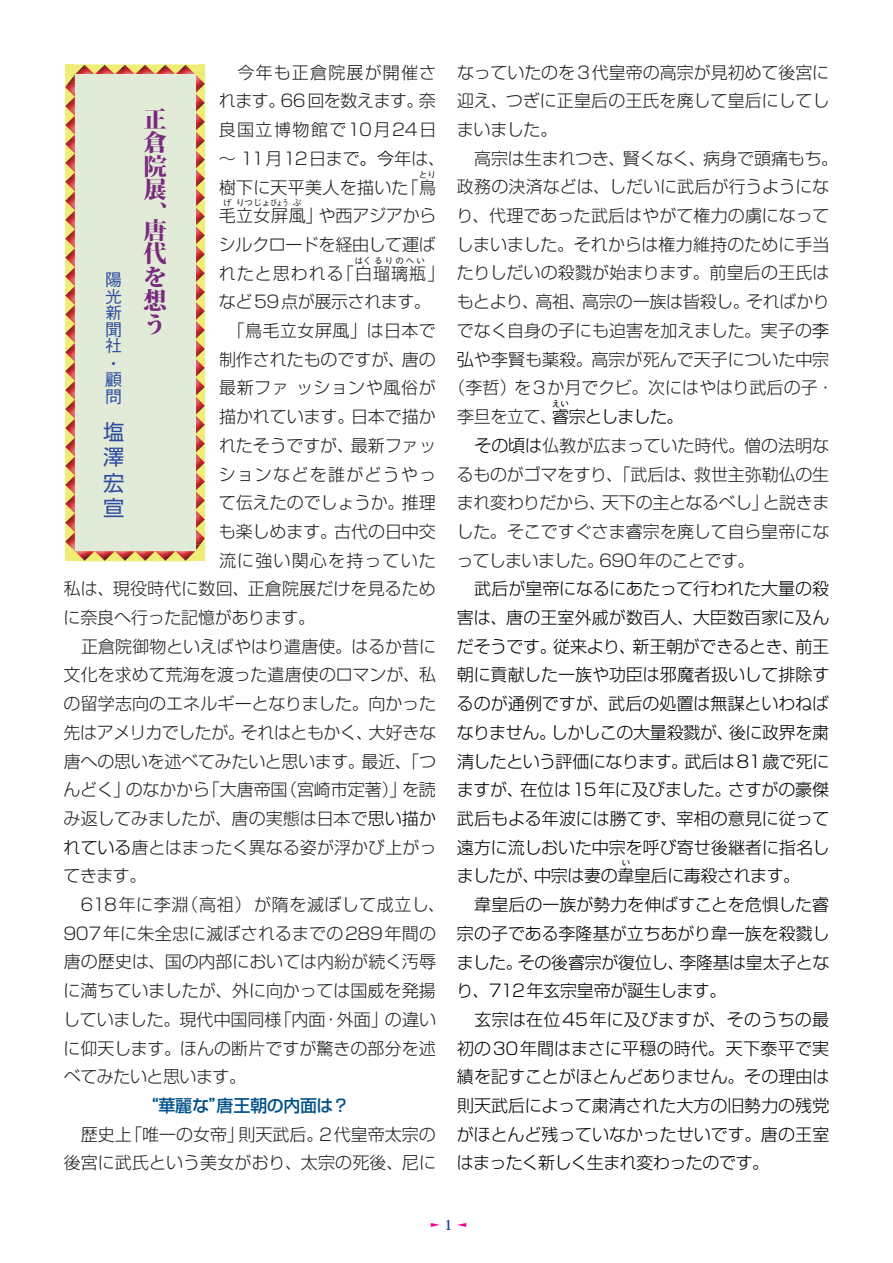
<style>
.page{position:relative;width:893px;height:1263px;background:#fff}
.page>*{position:absolute;margin:0;border:0;box-sizing:border-box;transform-origin:0 0}
.t1{font:800 23.4px/23.4px "Koz Min Pro";color:#7a2b7f;text-align:justify}
.t2{font:21.3px/25.2px "Shin Go Pro";color:#304ca1;text-align:justify}
.t3{font:300 16.95px/28.7px "Shin Go Pro";color:#231f20}
.t4{font:300 16.95px/28.7px "Shin Go Pro";letter-spacing:-.01em;color:#000;text-align:justify}
.t5{font:300 16.95px/28.7px "Shin Go Pro";letter-spacing:.02em;color:#231f20}
.t6{font:300 16.95px "Shin Go Pro";letter-spacing:-.025em;color:#231f20}
.t7{font:300 16.95px "Shin Go Pro";letter-spacing:.035em;color:#231f20}
.t8{font:300 16.95px "Shin Go Pro";letter-spacing:-.02em;color:#231f20}
.t9{font:300 16.95px "Shin Go Pro";letter-spacing:.03em;color:#231f20}
.t10{font:500 16.95px "Shin Go Pro";letter-spacing:-.02em;color:#005188}
.t11{font:300 16.95px "Shin Go Pro";letter-spacing:.075em;color:#231f20}
.t12{font:300 16.95px "Shin Go Pro";letter-spacing:.07em;color:#231f20}
.t13{font:300 16.95px "Shin Go Pro";letter-spacing:-.03em;color:#231f20}
.t14{font:500 16.95px/16.6px "Gothic BBB Pro";color:#304ca1}
.t15{font:700 13.8px "Koz Min Std";color:#253f8e}
.t16{font:700 11.1px "Koz Min Std";color:#ed028c;scale:.38 1}
.t17{font:300 8.55px "Shin Go Pro";color:#231f20}
.t18{font:300 8.55px "Shin Go Pro";letter-spacing:.245em;color:#231f20}
.t19{font:300 8.55px "Shin Go Pro";letter-spacing:.03em;color:#231f20}
.t20{font:300 8.55px "Shin Go Pro";color:#000}
.s1{color:#000}
.s2{color:#231f20}
</style>
<div class="page">
<img style="left:205px;top:77px;width:1px;height:467px">
<img style="left:195px;top:77px;width:10px;height:467px">
<img style="left:73px;top:553px;width:4px;height:6px">
<img style="left:83px;top:559px;width:104px;height:2px">
<img style="left:77px;top:551px;width:118px;height:8px">
<svg style="left:193px;top:544px;width:13px;height:8px"></svg>
<img style="left:65px;top:81px;width:10px;height:467px">
<svg style="left:65px;top:548px;width:12px;height:5px"></svg>
<img style="left:83px;top:65px;width:104px;height:1px">
<img style="left:75px;top:66px;width:118px;height:8px">
<svg style="left:193px;top:73px;width:13px;height:4px"></svg>
<svg style="left:65px;top:74px;width:12px;height:7px"></svg>
<div style="left:75px;top:75px;width:120px;height:476px;background:#e2ebd7"></div>
<p class="t5" style="left:219px;top:56px;width:228px">　今年も正倉院展が開催されます。66回を数えます。奈良国立博物館で10月24日～ 11月12日まで<span class="s1">。今</span>年は、樹下に天平美人を描いた「鳥</p>
<h1 class="t1" style="left:144px;top:106px;width:25px">正倉院展、</h1>
<h1 class="t1" style="left:144px;top:218px;width:24px">唐代を想う</h1>
<p class="t19" style="left:419px;top:167px;width:19px">とり</p>
<p class="t3" style="left:219px;top:199px;width:219px">毛立女屏風」や西アジアから</p>
<p class="t19" style="left:223px;top:196px;width:10px">げ</p>
<p class="t17" style="left:236px;top:196px;width:54px">りつじょびょう</p>
<p class="t19" style="left:293px;top:196px;width:10px">ぶ</p>
<p class="t3" style="left:219px;top:228px;width:228px">シルクロードを経由して運ばれたと思われる「白瑠璃瓶」</p>
<p class="t18" style="left:355px;top:253px;width:72px">はくるりのへい</p>
<p class="t6" style="left:219px;top:288px;width:213px">など59点が展示されます。</p>
<p class="t9" style="left:219px;top:317px;width:218px">　「鳥毛立女屏風」は日本で</p>
<p class="t3" style="left:219px;top:343px;width:218px">制作されたものですが、唐の</p>
<p class="t7" style="left:219px;top:374px;width:218px">最新ファッションや風俗が</p>
<p class="t3" style="left:219px;top:400px;width:218px">描かれています。日本で描か</p>
<p class="t3" style="left:219px;top:429px;width:219px">れたそうですが、最新ファッ</p>
<p class="t11" style="left:219px;top:460px;width:219px">ションなどを誰がどうやっ</p>
<p class="t3" style="left:219px;top:486px;width:218px">て伝えたのでしょうか。推理</p>
<p class="t3" style="left:219px;top:515px;width:218px">も楽しめます。古代の日中交</p>
<p class="t12" style="left:219px;top:546px;width:218px">流に強い関心を持っていた</p>
<p class="t3" style="left:64px;top:572px;width:374px">私は、現役時代に数回、正倉院展だけを見るため</p>
<p class="t3" style="left:64px;top:601px;width:253px">に奈良へ行った記憶があります。</p>
<p class="t3" style="left:64px;top:630px;width:374px">　正倉院御物といえばやはり遣唐使。はるか昔に</p>
<p class="t3" style="left:64px;top:659px;width:374px">文化を求めて荒海を渡った遣唐使のロマンが、私</p>
<p class="t3" style="left:64px;top:687px;width:374px">の留学志向のエネルギーとなりました。向かった</p>
<p class="t6" style="left:64px;top:718px;width:374px">先はアメリカでしたが。それはともかく、大好きな</p>
<p class="t8" style="left:64px;top:747px;width:374px">唐への思いを述べてみたいと思います。最近、「つ</p>
<p class="t3" style="left:64px;top:773px;width:374px">んどく」のなかから「大唐帝国（宮崎市定著）」を読</p>
<p class="t3" style="left:64px;top:802px;width:374px">み返してみましたが、唐の実態は日本で<span class="s1">思い描か</span></p>
<p class="t3" style="left:64px;top:831px;width:374px"><span class="s1">れている</span>唐とはまったく異なる姿が浮かび上がっ</p>
<p class="t3" style="left:64px;top:859px;width:84px">てきます。</p>
<p class="t7" style="left:64px;top:891px;width:383px">　618年に李淵（高祖）が隋を滅ぼして成立し、</p>
<p class="t3" style="left:64px;top:917px;width:374px">907年に朱全忠に滅ぼされるまでの289年間の</p>
<p class="t3" style="left:64px;top:945px;width:374px">唐の歴史は、国の内部においては内紛が続く汚辱</p>
<p class="t3" style="left:63px;top:974px;width:374px">に満ちていましたが、外に向かっては国威を発揚</p>
<p class="t3" style="left:63px;top:1003px;width:375px">していました。現代中国同様「内面･外面」の違い</p>
<p class="t3" style="left:63px;top:1032px;width:374px">に仰天します。ほんの断片ですが驚きの部分を述</p>
<p class="t13" style="left:64px;top:1063px;width:184px">べてみたいと思います。</p>
<p class="t10" style="left:142px;top:1091px;width:209px">“華麗な”唐王朝の内面は？</p>
<p class="t3" style="left:64px;top:1118px;width:374px">　歴史上「唯一の女帝」則天武后。2代皇帝太宗の後宮に武氏という美女がおり、太宗の死後、尼に</p>
<p class="t14" style="left:105px;top:269px;width:18px">陽光新聞社・顧問</p>
<p class="t2" style="left:103px;top:417px;width:22px">塩澤宏宣</p>
<p class="t3" style="left:457px;top:56px;width:374px">なっていたのを3代皇帝の高宗が見初めて後宮に</p>
<p class="t3" style="left:457px;top:84px;width:374px">迎え、つぎに正皇后の王氏を廃して皇后にしてし</p>
<p class="t3" style="left:457px;top:113px;width:102px">まいました。</p>
<p class="t3" style="left:457px;top:142px;width:383px">　高宗は生まれつき、賢くなく、病身で頭痛もち。</p>
<p class="t3" style="left:457px;top:170px;width:374px">政務の決済などは、しだいに武后が行うようにな</p>
<p class="t3" style="left:456px;top:199px;width:374px">り、代理であった武后はやがて権力の虜になって</p>
<p class="t3" style="left:456px;top:228px;width:375px">しまいました。それからは権力維持のために手当</p>
<p class="t3" style="left:457px;top:257px;width:374px">たりしだいの殺戮が始まります。前皇后の王氏は</p>
<p class="t3" style="left:457px;top:285px;width:374px">もとより、高祖、高宗の一族は皆殺し。そればかり</p>
<p class="t3" style="left:457px;top:314px;width:374px">でなく自身の子にも迫害を加えました。実子の<span class="s1">李</span></p>
<p class="t3" style="left:457px;top:343px;width:374px"><span class="s1">弘</span>や李賢も薬殺。高宗が死んで天子についた中宗</p>
<p class="t3" style="left:448px;top:371px;width:388px">（李哲）を3か月でクビ。次にはやはり武后の子・</p>
<p class="t4" style="left:457px;top:400px;width:228px"><span class="s2">李旦を立て、</span>睿宗としました。</p>
<p class="t20" style="left:552px;top:397px;width:19px">えい</p>
<p class="t3" style="left:456px;top:429px;width:375px;text-align:justify"><span class="s1">　その頃は</span>仏教が広まっていた時代。僧の法明なるものがゴマをすり、「武后は、救世主弥勒仏の生まれ変わりだから、天下の主となるべし」と説きました。そこですぐさま睿宗を廃して自ら皇帝になってしまいました。690年のことです。</p>
<p class="t4" style="left:457px;top:573px;width:374px">　武后が皇帝になるにあたって行われた大量の殺害は、唐の王室外戚が数百人、大臣数百家に及んだそうです。従来より、新王朝ができるとき、前王朝に貢献した一族や功臣は邪魔者扱いして排除するのが通例ですが、武后の処置は無謀といわねばなりません。しかしこの大量殺戮が、後に政界を粛清したという評価になります。武后は81歳で死にますが、在位は15年に及びました。さすがの豪傑武后もよる年波には勝てず、宰相の意見に従って遠方に流しおいた中宗を呼び寄せ後継者に指名しましたが、中宗は妻の韋皇后に毒殺されます。</p>
<p class="t20" style="left:622px;top:856px;width:10px">い</p>
<p class="t4" style="left:456px;top:888px;width:374px;text-align:left">　韋皇后の一族が勢力を伸ばすことを危惧した睿宗の子である李隆基が立ちあがり韋一族を殺戮しました。その後睿宗が復位し、李隆基は皇太子となり、712年玄宗皇帝が誕生します。<br>　玄宗は在位45年に及びますが、そのうちの最初の30年間はまさに平穏の時代。天下泰平で実績を記すことがほとんどありません。その理由は則天武后によって粛清された大方の旧勢力の残党がほとんど残っていなかったせいです。唐の王室はまったく新しく生まれ変わったのです。</p>
<p class="t16" style="left:428px;top:1227px;width:12px;rotate:-90deg">▼</p>
<p class="t15" style="left:444px;top:1216px;width:10px">1</p>
<p class="t16" style="left:455px;top:1227px;width:12px;rotate:-90deg">▲</p>
</div>
